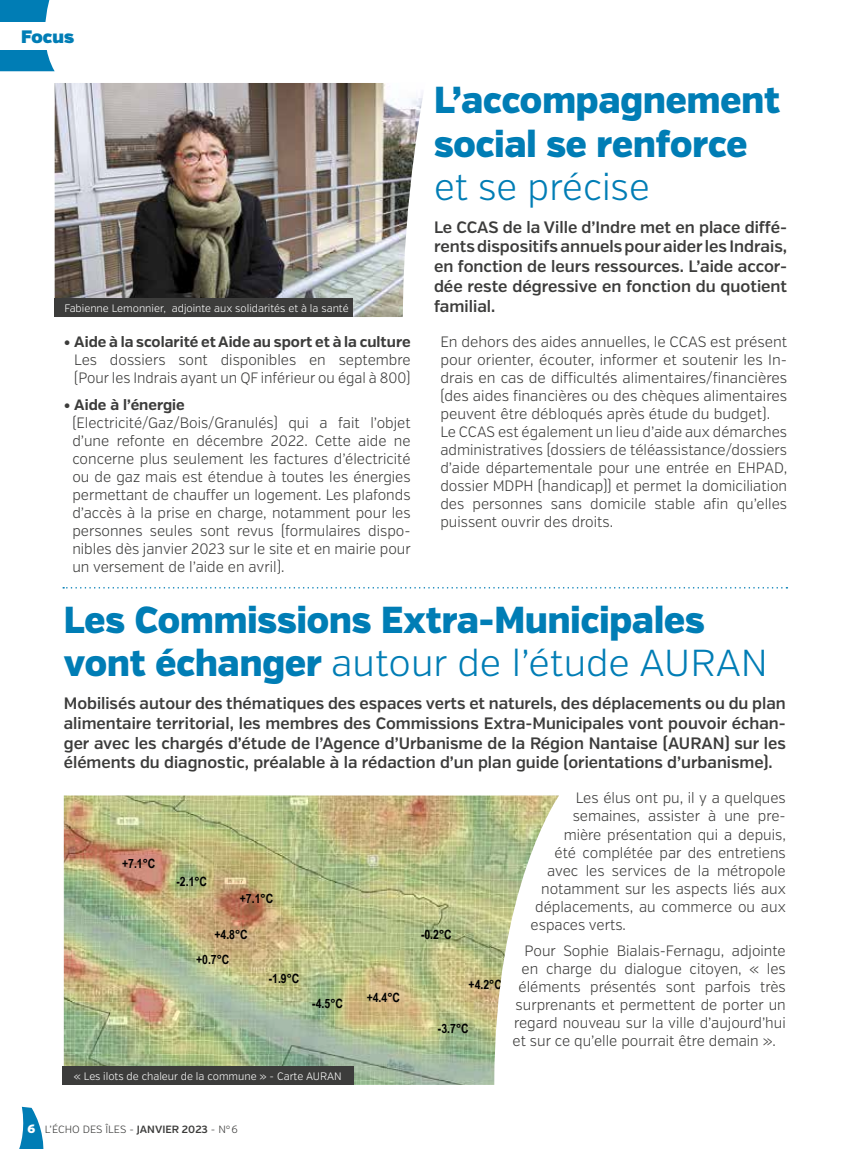
<style>
.page{position:relative;width:851px;height:1149px;background:#fff}
.page>*{position:absolute;margin:0;border:0;box-sizing:border-box;transform-origin:0 0}
.t1{font:900 37.5px/43.5px "Verb";color:#007db5;scale:.95 1}
.t2{font:300 37.5px "Verb";color:#007db5}
.t3{font:18px "Verb Ultra";color:#007db5}
.t4{font:600 16.5px/19.8px "Verb";color:#3c3c3b;text-align:justify}
.t5{font:300 15px/18px "Verb";color:#3c3c3b;scale:.95 1}
.t6{font:300 15px/18px "Verb";color:#3c3c3b}
.t7{font:700 15px "Verb";color:#3c3c3b}
.t8{font:700 12.75px "Arial Narrow";color:#000}
.t9{font:300 10.8px "Verb";color:#fff}
.t10{font:300 10.5px "Verb";color:#3c3c3b}
.s1{font-weight:300}
.s2{font-weight:900;font-size:12px;color:#fff}
.s3{font-weight:600}
</style>
<div class="page">
<svg style="left:19px;top:1106px;width:25px;height:42px"></svg>
<svg style="left:0;top:0;width:55px;height:71px"></svg>
<div style="left:0;top:22px;width:379px;height:28px;background:#fff"></div>
<div style="left:43px;top:1121px;width:224px;height:13px;background:#fff"></div>
<img style="left:55px;top:83px;width:368px;height:234px">
<svg style="left:63px;top:587px;width:724px;height:1px"></svg>
<img style="left:64px;top:795px;width:495px;height:289px">
<div style="left:62px;top:1066px;width:292px;height:18px;background:#3c3c3b"></div>
<div style="left:55px;top:299px;width:298px;height:18px;background:#3c3c3b"></div>
<p class="t3" style="left:21px;top:26px;width:54px">Focus</p>
<p class="t9" style="left:64px;top:302px;width:286px">Fabienne Lemonnier, adjointe aux solidarités et à la santé</p>
<p class="t7" style="left:64px;top:332px;width:348px">• Aide à la scolarité et Aide au sport et à la culture</p>
<p class="t5" style="left:74px;top:351px;width:355px">Les dossiers sont disponibles en septembre (Pour les Indrais ayant un QF inférieur ou égal à 800)</p>
<p class="t7" style="left:64px;top:395px;width:122px">• Aide à l’énergie</p>
<p class="t5" style="left:72px;top:413px;width:358px;text-align:justify">(Electricité/Gaz/Bois/Granulés) qui a fait l’objet d’une refonte en décembre 2022. Cette aide ne concerne plus seulement les factures d’électricité ou de gaz mais est étendue à toutes les énergies permettant de chauffer un logement. Les plafonds d’accès à la prise en charge, notamment pour les personnes seules sont revus (formulaires dispo&shy;nibles dès janvier 2023 sur le site et en mairie pour un versement de l’aide en avril).</p>
<h1 class="t1" style="left:434px;top:79px;width:365px">L’accompagnement social se renforce</h1>
<h1 class="t2" style="left:434px;top:164px;width:217px">et se précise</h1>
<p class="t4" style="left:434px;top:217px;width:354px">Le CCAS de la Ville d’Indre met en place diffé&shy;rents dispositifs annuels pour aider les Indrais, en fonction de leurs ressources. L’aide accor&shy;dée reste dégressive en fonction du quotient familial.</p>
<p class="t6" style="left:440px;top:333px;width:348px">En dehors des aides annuelles, le CCAS est présent pour orienter, écouter, informer et soutenir les In&shy;drais en cas de difficultés alimentaires/financières (des aides financières ou des chèques alimentaires peuvent être débloqués après étude du budget).<br>Le CCAS est également un lieu d’aide aux démarches administratives (dossiers de téléassistance/dossiers d’aide départementale pour une entrée en EHPAD, dossier MDPH (handicap)) et permet la domiciliation des personnes sans domicile stable afin qu’elles puissent ouvrir des droits.</p>
<h1 class="t1" style="left:64px;top:598px;width:742px">Les Commissions Extra-Municipales vont échanger <span class="s1">autour de l’étude AURAN</span></h1>
<p class="t4" style="left:64px;top:693px;width:723px">Mobilisés autour des thématiques des espaces verts et naturels, des déplacements ou du plan alimentaire territorial, les membres des Commissions Extra-Municipales vont pouvoir échan&shy;ger avec les chargés d’étude de l’Agence d’Urbanisme de la Région Nantaise (AURAN) sur les éléments du diagnostic, préalable à la rédaction d’un plan guide (orientations d’urbanisme).</p>
<p class="t5" style="left:575px;top:789px;width:223px">Les élus ont pu, il y a quelques</p>
<p class="t5" style="left:572px;top:807px;width:226px">semaines, assister à une pre-</p>
<p class="t5" style="left:563px;top:825px;width:235px">mière présentation qui a depuis,</p>
<p class="t5" style="left:554px;top:843px;width:245px">été complétée par des entretiens</p>
<p class="t5" style="left:547px;top:861px;width:253px">avec les services de la métropole</p>
<p class="t5" style="left:541px;top:879px;width:259px">notamment sur les aspects liés aux</p>
<p class="t5" style="left:535px;top:897px;width:265px">déplacements, au commerce ou aux</p>
<p class="t5" style="left:530px;top:915px;width:102px">espaces verts.</p>
<p class="t5" style="left:524px;top:941px;width:276px">Pour Sophie Bialais-Fernagu, adjointe</p>
<p class="t5" style="left:521px;top:959px;width:279px">en charge du dialogue citoyen, « les</p>
<p class="t5" style="left:518px;top:977px;width:283px">éléments présentés sont parfois très</p>
<p class="t5" style="left:515px;top:995px;width:286px">surprenants et permettent de porter un</p>
<p class="t5" style="left:514px;top:1013px;width:287px">regard nouveau sur la ville d’aujourd’hui</p>
<p class="t5" style="left:512px;top:1031px;width:278px">et sur ce qu’elle pourrait être demain ».</p>
<p class="t8" style="left:122px;top:853px;width:35px">+7.1°C</p>
<p class="t8" style="left:176px;top:871px;width:32px">-2.1°C</p>
<p class="t8" style="left:240px;top:888px;width:35px">+7.1°C</p>
<p class="t8" style="left:421px;top:924px;width:32px">-0.2°C</p>
<p class="t8" style="left:214px;top:924px;width:35px">+4.8°C</p>
<p class="t8" style="left:196px;top:949px;width:35px">+0.7°C</p>
<p class="t8" style="left:269px;top:968px;width:32px">-1.9°C</p>
<p class="t8" style="left:468px;top:974px;width:35px">+4.2°C</p>
<p class="t8" style="left:366px;top:987px;width:35px">+4.4°C</p>
<p class="t8" style="left:312px;top:993px;width:32px">-4.5°C</p>
<p class="t8" style="left:438px;top:1018px;width:32px">-3.7°C</p>
<p class="t8" style="left:513px;top:1035px;width:32px">-2.9°C</p>
<p class="t9" style="left:74px;top:1069px;width:269px">« Les ilots de chaleur de la commune » - Carte AURAN</p>
<p class="t10" style="left:27px;top:1122px;width:212px"><span class="s2">6</span> L’ÉCHO DES ÎLES - <span class="s3">JANVIER 2023</span> - N°6</p>
</div>
